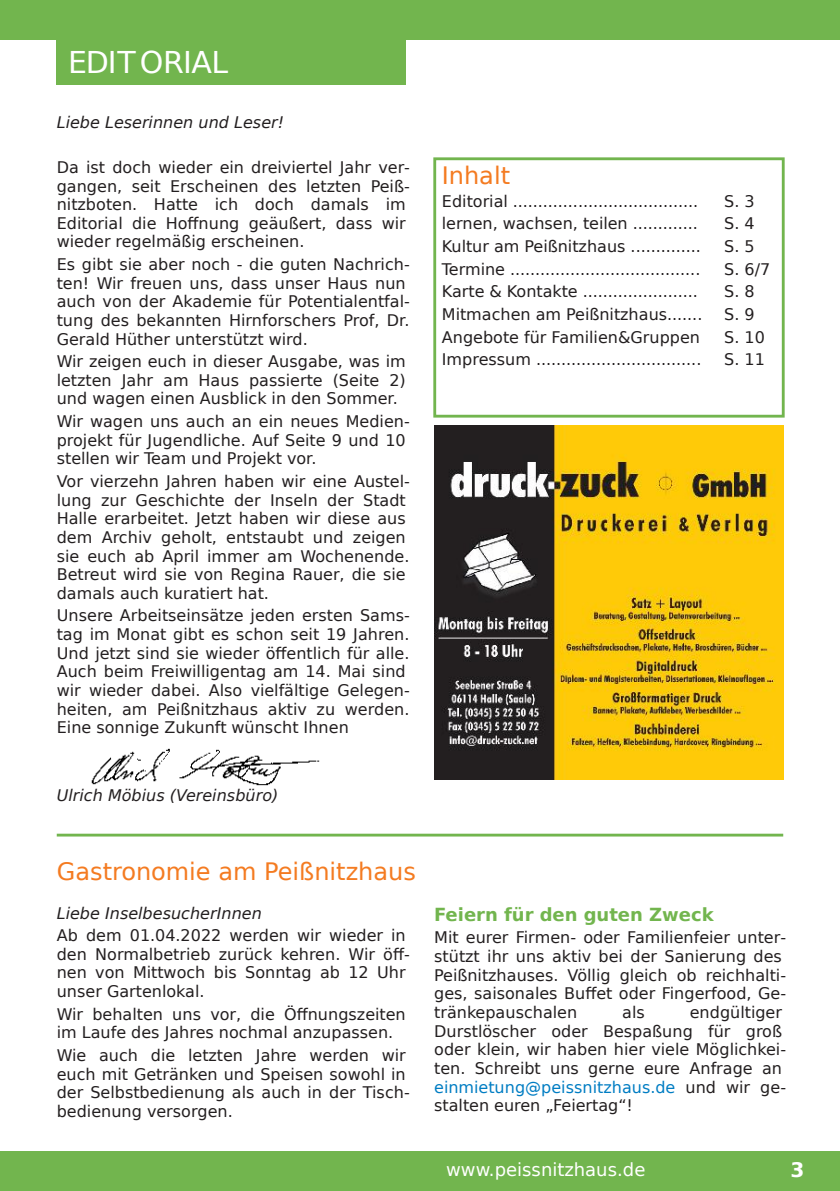
<style>
.page{position:relative;width:840px;height:1191px;background:#fff}
.page>*{position:absolute;margin:0;border:0;box-sizing:border-box;transform-origin:0 0}
.t1{font:30px "DejaVu Sans";letter-spacing:-.02em;color:#fff}
.t2{font:24px "DejaVu Sans";color:#f47b21}
.t3{font:700 20px "DejaVu Sans";color:#fff}
.t4{font:700 18px "DejaVu Sans";color:#72b54e}
.t5{font:18px "DejaVu Sans";color:#fff}
.t6{font:16px/18.6px "DejaVu Sans";color:#231f20}
.t7{font:italic 16px "DejaVu Sans";color:#231f20}
.s1{color:#007dc3}
</style>
<div class="page">
<div style="left:0;top:1151px;width:839px;height:40px;background:#72b54e"></div>
<div style="left:0;top:0;width:839px;height:40px;background:#72b54e"></div>
<img style="left:91px;top:748px;width:229px;height:38px">
<img style="left:434px;top:425px;width:348px;height:354px">
<div style="left:57px;top:39px;width:348px;height:46px;background:#72b54e"></div>
<div style="left:433px;top:157px;width:351px;height:260px;border:3px solid #72b54e"></div>
<hr style="left:57px;top:833px;width:725px;height:3px;background:#72b54e">
<h1 class="t1" style="left:68px;top:45px;width:161px">EDITORIAL</h1>
<p class="t7" style="left:57px;top:113px;width:229px">Liebe Leserinnen und Leser!</p>
<p class="t6" style="left:57px;top:158px;width:354px">Da ist doch wieder ein dreiviertel Jahr ver‐ gangen, seit Erscheinen des letzten Peiß‐ nitzboten. Hatte ich doch damals im Editorial die Hoffnung geäußert, dass wir wieder regelmäßig erscheinen.</p>
<p class="t6" style="left:57px;top:255px;width:354px">Es gibt sie aber noch - die guten Nachrich‐ ten! Wir freuen uns, dass unser Haus nun auch von der Akademie für Potentialentfal‐ tung des bekannten Hirnforschers Prof, Dr.<br>Gerald Hüther unterstützt wird.</p>
<p class="t6" style="left:57px;top:352px;width:350px;text-align:justify">Wir zeigen euch in dieser Ausgabe, was im letzten Jahr am Haus passierte (Seite 2) und wagen einen Ausblick in den Sommer.</p>
<p class="t6" style="left:57px;top:412px;width:354px">Wir wagen uns auch an ein neues Medien‐ projekt für Jugendliche. Auf Seite 9 und 10 stellen wir Team und Projekt vor.</p>
<p class="t6" style="left:57px;top:472px;width:354px">Vor vierzehn Jahren haben wir eine Austel‐ lung zur Geschichte der Inseln der Stadt Halle erarbeitet. Jetzt haben wir diese aus dem Archiv geholt, entstaubt und zeigen sie euch ab April immer am Wochenende.<br>Betreut wird sie von Regina Rauer, die sie damals auch kuratiert hat.</p>
<p class="t6" style="left:57px;top:606px;width:354px">Unsere Arbeitseinsätze jeden ersten Sams‐ tag im Monat gibt es schon seit 19 Jahren.<br>Und jetzt sind sie wieder öffentlich für alle.<br>Auch beim Freiwilligentag am 14. Mai sind wir wieder dabei. Also vielfältige Gelegen‐ heiten, am Peißnitzhaus aktiv zu werden.<br>Eine sonnige Zukunft wünscht Ihnen</p>
<p class="t7" style="left:57px;top:786px;width:223px">Ulrich Möbius (Vereinsbüro)</p>
<h2 class="t2" style="left:441px;top:162px;width:70px">Inhalt</h2>
<p class="t6" style="left:441px;top:192px;width:258px">Editorial .....................................</p>
<p class="t6" style="left:723px;top:192px;width:32px">S. 3</p>
<p class="t6" style="left:441px;top:214px;width:257px">lernen, wachsen, teilen .............</p>
<p class="t6" style="left:723px;top:214px;width:32px">S. 4</p>
<p class="t6" style="left:441px;top:237px;width:260px">Kultur am Peißnitzhaus ..............</p>
<p class="t6" style="left:723px;top:237px;width:32px">S. 5</p>
<p class="t6" style="left:441px;top:260px;width:260px">Termine ......................................</p>
<p class="t6" style="left:723px;top:260px;width:47px">S. 6/7</p>
<p class="t6" style="left:441px;top:282px;width:257px">Karte &amp; Kontakte .......................</p>
<p class="t6" style="left:723px;top:282px;width:32px">S. 8</p>
<p class="t6" style="left:441px;top:305px;width:262px">Mitmachen am Peißnitzhaus.......</p>
<p class="t6" style="left:723px;top:305px;width:32px">S. 9</p>
<p class="t6" style="left:441px;top:328px;width:259px">Angebote für Familien&amp;Gruppen</p>
<p class="t6" style="left:723px;top:328px;width:42px">S. 10</p>
<p class="t6" style="left:441px;top:350px;width:261px">Impressum .................................</p>
<p class="t6" style="left:723px;top:350px;width:42px">S. 11</p>
<h2 class="t2" style="left:57px;top:858px;width:360px">Gastronomie am Peißnitzhaus</h2>
<p class="t7" style="left:57px;top:903px;width:206px">Liebe InselbesucherInnen</p>
<p class="t6" style="left:57px;top:926px;width:354px">Ab dem 01.04.2022 werden wir wieder in den Normalbetrieb zurück kehren. Wir öff‐ nen von Mittwoch bis Sonntag ab 12 Uhr unser Gartenlokal.</p>
<p class="t6" style="left:57px;top:1004px;width:350px">Wir behalten uns vor, die Öffnungszeiten im Laufe des Jahres nochmal anzupassen.</p>
<p class="t6" style="left:57px;top:1046px;width:354px">Wie auch die letzten Jahre werden wir euch mit Getränken und Speisen sowohl in der Selbstbedienung als auch in der Tisch‐ bedienung versorgen.</p>
<p class="t4" style="left:434px;top:904px;width:281px">Feiern für den guten Zweck</p>
<p class="t6" style="left:434px;top:928px;width:353px">Mit eurer Firmen- oder Familienfeier unter‐ stützt ihr uns aktiv bei der Sanierung des Peißnitzhauses. Völlig gleich ob reichhalti‐ ges, saisonales Buffet oder Fingerfood, Ge‐ tränkepauschalen</p>
<p class="t6" style="left:434px;top:1003px;width:353px;text-indent:255px">endgültiger Durstlöscher oder Bespaßung für groß oder klein, wir haben hier viele Möglichkei‐ ten. Schreibt uns gerne eure Anfrage an <span class="s1">einmietung@peissnitzhaus.de</span> und wir ge‐ stalten euren „Feiertag“!</p>
<p class="t6" style="left:622px;top:1003px;width:24px">als</p>
<p class="t5" style="left:446px;top:1159px;width:201px">www.peissnitzhaus.de</p>
<p class="t3" style="left:790px;top:1158px;width:15px">3</p>
</div>
